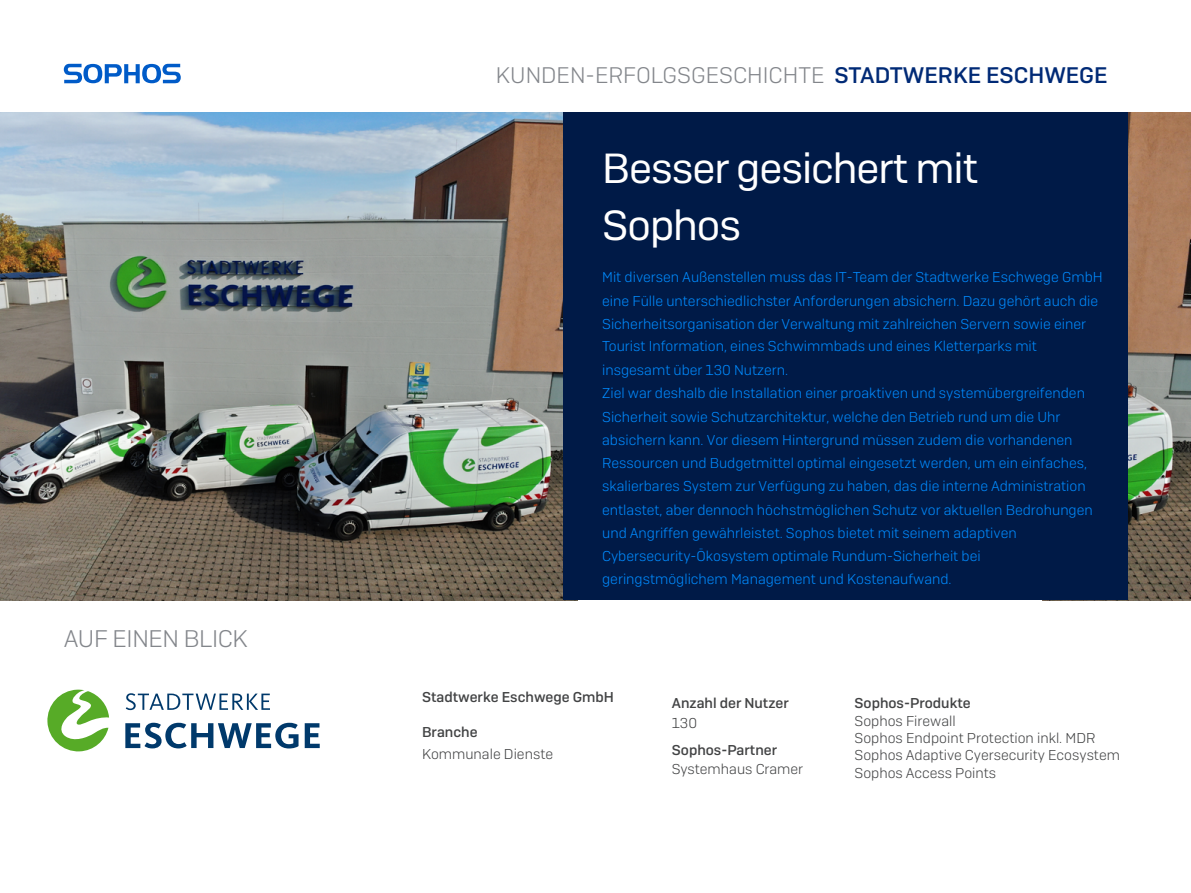
<style>
.page{position:relative;width:1191px;height:893px;background:#fff}
.page>*{position:absolute;margin:0;border:0;box-sizing:border-box;transform-origin:0 0}
.t1{font:42px/56.6px "Sophos Sans";letter-spacing:-.025em;color:#fff}
.t2{font:300 24px "Sophos Sans";letter-spacing:-.015em;color:#83868b}
.t3{font:300 22.5px "Sophos Sans";color:#83868b}
.t4{font:300 14.25px/23.2px "Sophos Sans";color:#008bff}
.t5{font:300 14.25px/17.4px "Sophos Sans";color:#424344}
.t6{font:500 14.25px "Sophos Sans";color:#424344}
.s1{font-weight:500;color:#002a76}
</style>
<div class="page">
<svg style="left:64px;top:64px;width:117px;height:19px"></svg>
<img style="left:0;top:113px;width:563px;height:487px">
<img style="left:1127px;top:113px;width:64px;height:487px">
<div style="left:563px;top:113px;width:564px;height:487px;background:#001a47"></div>
<svg style="left:47px;top:690px;width:62px;height:62px"></svg>
<svg style="left:125px;top:723px;width:173px;height:25px"></svg>
<svg style="left:305px;top:723px;width:15px;height:25px"></svg>
<svg style="left:126px;top:693px;width:144px;height:17px"></svg>
<h2 class="t2" style="left:64px;top:625px;width:186px">AUF EINEN BLICK</h2>
<h3 class="t3" style="left:496px;top:62px;width:613px">KUNDEN-ERFOLGSGESCHICHTE <span class="s1">STADTWERKE ESCHWEGE</span></h3>
<h1 class="t1" style="left:602px;top:140px;width:377px">Besser gesichert mit<br>Sophos</h1>
<p class="t4" style="left:602px;top:265px;width:502px">Mit diversen Außenstellen muss das IT-Team der Stadtwerke Eschwege GmbH eine Fülle unterschiedlichster Anforderungen absichern. Dazu gehört auch die Sicherheitsorganisation der Verwaltung mit zahlreichen Servern sowie einer Tourist Information, eines Schwimmbads und eines Kletterparks mit insgesamt über 130 Nutzern.<br>Ziel war deshalb die Installation einer proaktiven und systemübergreifenden Sicherheit sowie Schutzarchitektur, welche den Betrieb rund um die Uhr absichern kann. Vor diesem Hintergrund müssen zudem die vorhandenen Ressourcen und Budgetmittel optimal eingesetzt werden, um ein einfaches, skalierbares System zur Verfügung zu haben, das die interne Administration entlastet, aber dennoch höchstmöglichen Schutz vor aktuellen Bedrohungen und Angriffen gewährleistet. Sophos bietet mit seinem adaptiven Cybersecurity-Ökosystem optimale Rundum-Sicherheit bei geringstmöglichem Management und Kostenaufwand.</p>
<p class="t6" style="left:422px;top:688px;width:193px">Stadtwerke Eschwege GmbH</p>
<p class="t6" style="left:422px;top:724px;width:57px">Branche</p>
<p class="t5" style="left:422px;top:745px;width:133px">Kommunale Dienste</p>
<p class="t6" style="left:672px;top:695px;width:118px">Anzahl der Nutzer</p>
<p class="t5" style="left:672px;top:714px;width:27px">130</p>
<p class="t6" style="left:672px;top:742px;width:107px">Sophos-Partner</p>
<p class="t5" style="left:672px;top:760px;width:133px">Systemhaus Cramer</p>
<p class="t6" style="left:854px;top:694px;width:118px">Sophos-Produkte</p>
<p class="t5" style="left:854px;top:712px;width:267px">Sophos Firewall<br>Sophos Endpoint Protection inkl. MDR<br>Sophos Adaptive Cyersecurity Ecosystem<br>Sophos Access Points</p>
</div>
